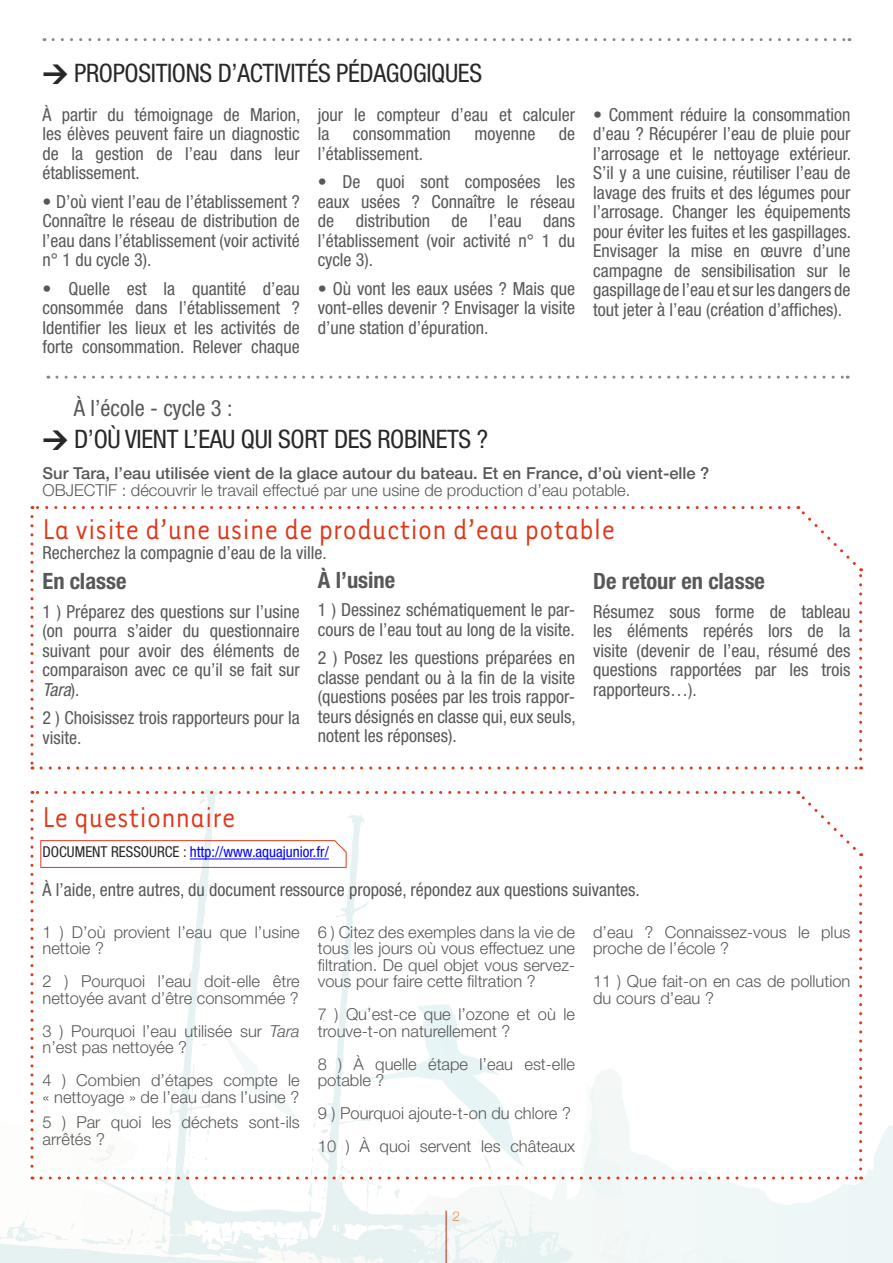
<style>
.page{position:relative;width:893px;height:1263px;background:#fff}
.page>*{position:absolute;margin:0;border:0;box-sizing:border-box;transform-origin:0 0}
.t1{font:33px "Tarzana Narrow";color:#dd3819}
.t2{font:condensed 25.5px "Helvetica Neue";letter-spacing:-.015em;color:#28282a}
.t3{font:700 condensed 22.5px "Helvetica Neue";color:#58585a}
.t4{font:condensed 22.5px "Helvetica Neue";color:#58585a}
.t5{font:condensed 18px/19.5px "Helvetica Neue";color:#58585a;text-align:justify}
.t6{font:300 16.5px/16.5px "Helvetica Neue";color:#58585a}
.t7{font:500 16.5px "Helvetica Neue";color:#58585a}
.t8{font:condensed 15px "Helvetica Neue";color:#00f}
.t9{font:condensed 15px "Helvetica Neue";color:#28282a}
.t10{font:300 13.5px "Helvetica Neue";color:#f60}
.s1{font-family:"DIN";font-weight:900;font-stretch:normal}
.s2{font-style:italic}
.s3{color:#28282a}
</style>
<div class="page">
<svg style="left:53px;top:38px;width:797px;height:3px"></svg>
<svg style="left:862px;top:1068px;width:31px;height:195px"></svg>
<svg style="left:57px;top:376px;width:791px;height:3px"></svg>
<svg style="left:797px;top:506px;width:65px;height:253px"></svg>
<svg style="left:32px;top:506px;width:757px;height:3px"></svg>
<svg style="left:30px;top:516px;width:3px;height:253px"></svg>
<svg style="left:41px;top:766px;width:821px;height:3px"></svg>
<svg style="left:0;top:790px;width:862px;height:473px"></svg>
<h2 class="t2" style="left:43px;top:58px;width:441px"><span class="s1">&gt;</span> Propositions d’activités pédagogiques</h2>
<p class="t5" style="left:43px;top:104px;width:259px">À partir du témoignage de Marion, les élèves peuvent faire un diagnostic de la gestion de l’eau dans leur établissement.</p>
<p class="t5" style="left:43px;top:191px;width:259px">• D’où vient l’eau de l’établissement ?<br>Connaître le réseau de distribution de l’eau dans l’établissement (voir activité n° 1 du cycle 3).</p>
<p class="t5" style="left:43px;top:278px;width:259px">• Quelle est la quantité d’eau consommée dans l’établissement ?<br>Identifier les lieux et les activités de forte consommation. Relever chaque</p>
<p class="t5" style="left:318px;top:104px;width:259px">jour le compteur d’eau et calculer la</p>
<p class="t5" style="left:353px;top:124px;width:100px">consommation</p>
<p class="t5" style="left:474px;top:124px;width:63px">moyenne</p>
<p class="t5" style="left:559px;top:124px;width:18px">de</p>
<p class="t5" style="left:318px;top:143px;width:107px">l’établissement.</p>
<p class="t5" style="left:318px;top:172px;width:259px">• De quoi sont composées les eaux usées ? Connaître le réseau de distribution de l’eau dans l’établissement (voir activité n° 1 du cycle 3).</p>
<p class="t5" style="left:318px;top:278px;width:259px">• Où vont les eaux usées ? Mais que vont-elles devenir ? Envisager la visite d’une station d’épuration.</p>
<p class="t4" style="left:74px;top:395px;width:160px">À l’école - cycle 3 :</p>
<p class="t5" style="left:593px;top:104px;width:259px">• Comment réduire la consommation d’eau ? Récupérer l’eau de pluie pour l’arrosage et le nettoyage extérieur.<br>S’il y a une cuisine, réutiliser l’eau de lavage des fruits et des légumes pour l’arrosage. Changer les équipements pour éviter les fuites et les gaspillages.<br>Envisager la mise en œuvre d’une campagne de sensibilisation sur le gaspillage de l’eau et sur les dangers de tout jeter à l’eau (création d’affiches).</p>
<h2 class="t2" style="left:43px;top:425px;width:447px"><span class="s1">&gt;</span> D’où vient l’eau qui sort des robinets ?</h2>
<p class="t7" style="left:43px;top:463px;width:668px">Sur Tara, l’eau utilisée vient de la glace autour du bateau. Et en France, d’où vient-elle ?</p>
<p class="t6" style="left:43px;top:481px;width:589px">Objectif : découvrir le travail effectué par une usine de production d’eau potable.</p>
<h1 class="t1" style="left:43px;top:509px;width:574px">La visite d’une usine de production d’eau potable</h1>
<p class="t5" style="left:43px;top:542px;width:286px">Recherchez la compagnie d’eau de la ville.</p>
<p class="t3" style="left:593px;top:568px;width:173px">De retour en classe</p>
<p class="t5" style="left:593px;top:601px;width:259px">Résumez sous forme de tableau les éléments repérés lors de la visite (devenir de l’eau, résumé des questions rapportées par les trois rapporteurs…).</p>
<p class="t3" style="left:318px;top:566px;width:79px">À l’usine</p>
<p class="t5" style="left:318px;top:600px;width:259px">1 ) Dessinez schématiquement le par&shy;cours de l’eau tout au long de la visite.</p>
<p class="t5" style="left:318px;top:648px;width:259px">2 ) Posez les questions préparées en classe pendant ou à la fin de la visite (questions posées par les trois rappor&shy;teurs désignés en classe qui, eux seuls, notent les réponses).</p>
<p class="t3" style="left:43px;top:568px;width:86px">En classe</p>
<p class="t5" style="left:43px;top:602px;width:259px">1 ) Préparez des questions sur l’usine (on pourra s’aider du questionnaire suivant pour avoir des éléments de comparaison avec ce qu’il se fait sur <span class="s2">Tara</span>).</p>
<p class="t5" style="left:43px;top:708px;width:259px">2 ) Choisissez trois rapporteurs pour la visite.</p>
<h1 class="t1" style="left:43px;top:798px;width:195px">Le questionnaire</h1>
<p class="t9" style="left:43px;top:843px;width:9px">DOCUMENT</p>
<p class="t9" style="left:111px;top:843px;width:9px">RESSOURCE</p>
<p class="t8" style="left:183px;top:843px;width:147px"><span class="s3">:</span> http://www.aquajunior.fr/</p>
<p class="t5" style="left:43px;top:880px;width:599px">À l’aide, entre autres, du document ressource proposé, répondez aux questions suivantes.</p>
<p class="t6" style="left:43px;top:923px;width:259px">1 ) D’où provient l’eau que l’usine nettoie ?</p>
<p class="t6" style="left:43px;top:973px;width:259px">2 ) Pourquoi l’eau doit-elle être nettoyée avant d’être consommée ?</p>
<p class="t6" style="left:43px;top:1022px;width:259px">3 ) Pourquoi l’eau utilisée sur <span class="s2">Tara </span>n’est pas nettoyée ?</p>
<p class="t6" style="left:43px;top:1072px;width:259px">4 ) Combien d’étapes compte le « nettoyage » de l’eau dans l’usine ?</p>
<p class="t6" style="left:43px;top:1114px;width:259px">5 ) Par quoi les déchets sont-ils arrêtés ?</p>
<p class="t6" style="left:318px;top:923px;width:259px;text-align:justify">6 ) Citez des exemples dans la vie de tous les jours où vous effectuez une filtration. De quel objet vous servez&shy;vous pour faire cette filtration ?</p>
<p class="t6" style="left:318px;top:1006px;width:259px">7 ) Qu’est-ce que l’ozone et où le trouve-t-on naturellement ?</p>
<p class="t6" style="left:318px;top:1055px;width:259px">8 ) À quelle étape l’eau est-elle potable ?</p>
<p class="t6" style="left:318px;top:1096px;width:259px;line-height:33px">9 ) Pourquoi ajoute-t-on du chlore ?<br>10 ) À quoi servent les châteaux</p>
<p class="t6" style="left:593px;top:923px;width:259px">d’eau ? Connaissez-vous le plus proche de l’école ?</p>
<p class="t6" style="left:593px;top:973px;width:259px">11 ) Que fait-on en cas de pollution du cours d’eau ?</p>
<p class="t10" style="left:453px;top:1208px;width:9px">2</p>
</div>
